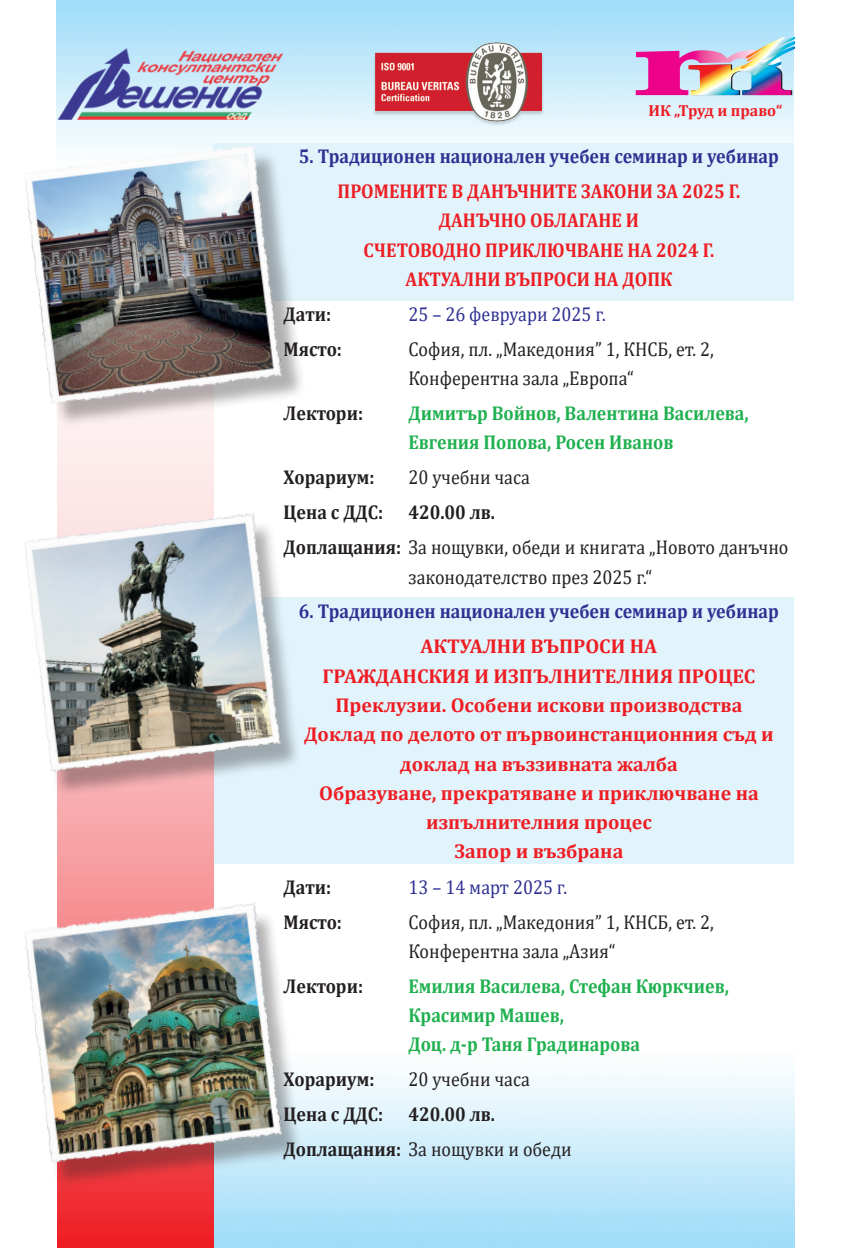
<style>
.page{position:relative;width:851px;height:1248px;background:#fff}
.page>*{position:absolute;margin:0;border:0;box-sizing:border-box;transform-origin:0 0}
.t1{font:20px/29.2px "Cambria";color:#231f20;scale:.9 1}
.t2{font:700 20px/29.2px "Cambria";color:#ee1d23;text-align:center}
.t3{font:700 20px/29.2px "Cambria";color:#1fb04f;scale:.9 1}
.t4{font:700 20px/35px "Cambria";color:#231f20;scale:.9 1}
.t5{font:700 20px/29.2px "Cambria";color:#ee1d23;text-align:center;scale:.9 1}
.t6{font:700 20px "Cambria";color:#2e3092;scale:.9 1}
.t7{font:20px "Cambria";color:#2e3092;scale:.9 1}
.t8{font:700 16px "Cambria";color:#ee1d23}
.s1{font-weight:700}
.s2{font-weight:400}
</style>
<div class="page">
<img style="left:213px;top:1076px;width:581px;height:171px">
<svg style="left:57px;top:427px;width:156px;height:820px;background:#f79d9f"></svg>
<img style="left:57px;top:45px;width:226px;height:76px">
<div style="left:213px;top:143px;width:581px;height:157px;background:#e1f4fc"></div>
<div style="left:213px;top:597px;width:580px;height:266px;background:#e1f4fc"></div>
<div style="left:373px;top:43px;width:171px;height:83px;background:#231f20;opacity:.2"></div>
<img style="left:375px;top:42px;width:166px;height:79px">
<div style="left:29px;top:149px;width:277px;height:278px;background:#231f20;opacity:.35"></div>
<img style="left:25px;top:144px;width:258px;height:260px">
<svg style="left:635px;top:36px;width:160px;height:59px;background:#c19fc4"></svg>
<div style="left:27px;top:910px;width:276px;height:278px;background:#231f20;opacity:.35"></div>
<img style="left:25px;top:902px;width:258px;height:260px">
<div style="left:27px;top:520px;width:275px;height:278px;background:#231f20;opacity:.35"></div>
<img style="left:25px;top:512px;width:257px;height:260px">
<p class="t8" style="left:648px;top:99px;width:135px">ИК „Труд и право“</p>
<p class="t6" style="left:299px;top:142px;width:534px">5. Традиционен национален учебен семинар и уебинар</p>
<p class="t5" style="left:337px;top:176px;width:449px">ПРОМЕНИТЕ В ДАНЪЧНИТЕ ЗАКОНИ ЗА 2025 Г.<br>ДАНЪЧНО ОБЛАГАНЕ И<br>СЧЕТОВОДНО ПРИКЛЮЧВАНЕ НА 2024 Г.<br>АКТУАЛНИ ВЪПРОСИ НА ДОПК</p>
<p class="t4" style="left:283px;top:296px;width:54px">Дати:</p>
<p class="t7" style="left:408px;top:302px;width:221px">25 – 26 февруари 2025 г.</p>
<p class="t4" style="left:283px;top:331px;width:66px">Място:</p>
<p class="t1" style="left:408px;top:334px;width:341px">София, пл. „Македония” 1, КНСБ, ет. 2,<br>Конферентна зала „Европа“</p>
<p class="t4" style="left:283px;top:395px;width:90px">Лектори:</p>
<p class="t3" style="left:408px;top:398px;width:379px">Димитър Войнов, Валентина Василева,<br>Евгения Попова, Росен Иванов</p>
<p class="t4" style="left:283px;top:459px;width:102px">Хорариум:</p>
<p class="t1" style="left:408px;top:463px;width:136px">20 учебни часа</p>
<p class="t4" style="left:283px;top:494px;width:112px">Цена с ДДС:</p>
<p class="t1" style="left:283px;top:495px;width:562px;line-height:35px;text-indent:125px"><span class="s1">420.00 лв.<br>Доплащания:</span> За нощувки, обеди и книгата „Новото данъчно</p>
<p class="t1" style="left:408px;top:562px;width:272px">законодателство през 2025 г.“</p>
<p class="t6" style="left:299px;top:597px;width:534px">6. Традиционен национален учебен семинар и уебинар</p>
<p class="t2" style="left:304px;top:631px;width:471px">АКТУАЛНИ ВЪПРОСИ НА<br>ГРАЖДАНСКИЯ И ИЗПЪЛНИТЕЛНИЯ ПРОЦЕС<br>Преклузии. Особени искови производства<br>Доклад по делото от първоинстанционния съд и доклад на въззивната жалба<br>Образуване, прекратяване и приключване на изпълнителния процес<br>Запор и възбрана</p>
<p class="t4" style="left:283px;top:868px;width:54px">Дати:</p>
<p class="t7" style="left:408px;top:875px;width:178px">13 – 14 март 2025 г.</p>
<p class="t4" style="left:283px;top:903px;width:66px">Място:</p>
<p class="t1" style="left:408px;top:907px;width:341px">София, пл. „Македония” 1, КНСБ, ет. 2,<br>Конферентна зала „Азия“</p>
<p class="t4" style="left:283px;top:967px;width:90px">Лектори:</p>
<p class="t3" style="left:408px;top:970px;width:357px">Емилия Василева, Стефан Кюркчиев,<br>Красимир Машев,<br>Доц. д-р Таня Градинарова</p>
<p class="t4" style="left:283px;top:1061px;width:102px">Хорариум:</p>
<p class="t1" style="left:408px;top:1064px;width:136px">20 учебни часа</p>
<p class="t4" style="left:283px;top:1096px;width:112px">Цена с ДДС:</p>
<p class="t4" style="left:283px;top:1096px;width:321px;text-indent:125px">420.00 лв.<br>Доплащания: <span class="s2">За нощувки и обеди</span></p>
</div>
